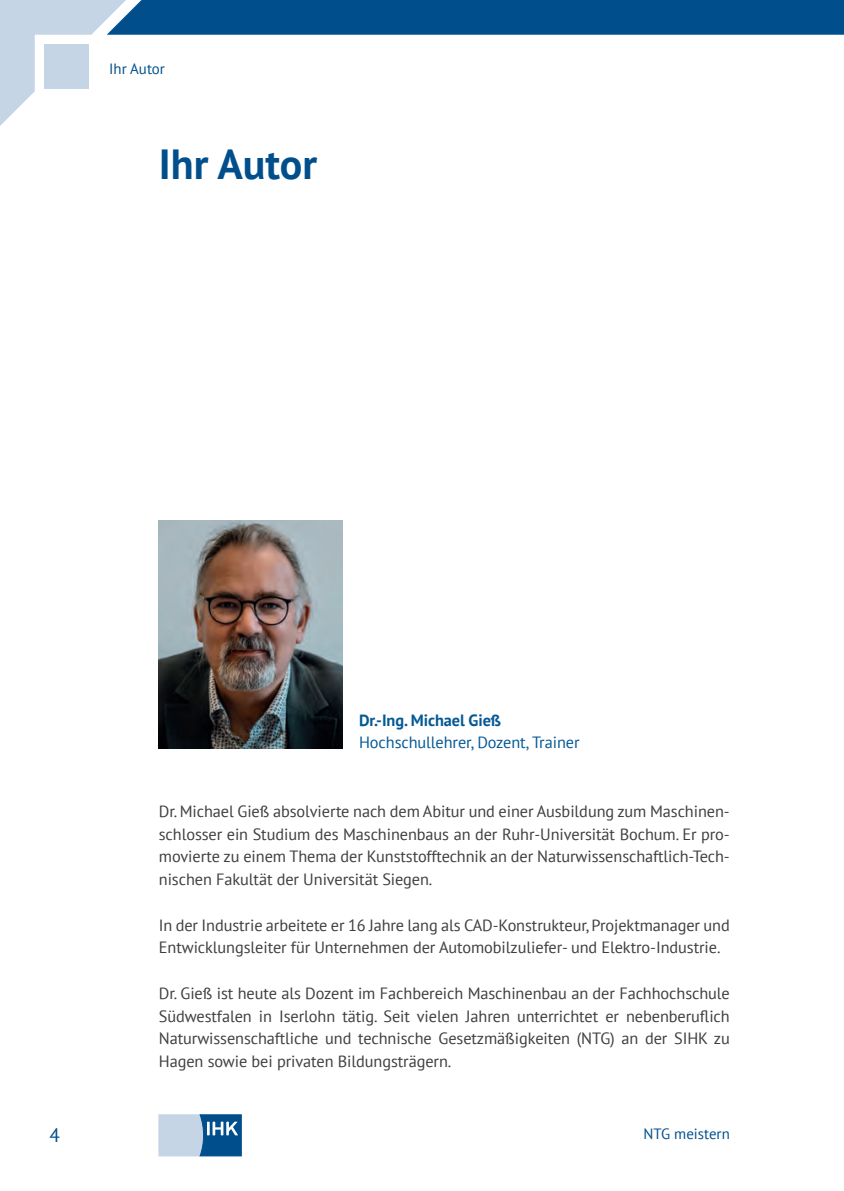
<style>
.page{position:relative;width:844px;height:1191px;background:#fff}
.page>*{position:absolute;margin:0;border:0;box-sizing:border-box;transform-origin:0 0}
.Überschrift_1{font:700 42px "PT Sans";color:#004f8c}
.t1{font:19.25px "PT Sans";color:#004f8c}
.Fließtext_grau{font:16.28px/22.8px "PT Sans";letter-spacing:-.005em;color:#3e3e3f;text-align:justify}
.Fließtext_grau-2{font:16.28px "PT Sans";letter-spacing:-.005em;color:#045995}
.Fließtext_grau-3{font:700 16.28px "PT Sans";letter-spacing:-.005em;color:#045995}
.t2{font:14.88px "PT Sans";color:#004f8c}
</style>
<div class="page">
<svg style="left:159px;top:1114px;width:82px;height:42px"></svg>
<img style="left:159px;top:521px;width:183px;height:227px">
<svg style="left:0;top:0;width:844px;height:126px"></svg>
<p class="t2" style="left:109px;top:59px;width:57px">Ihr Autor</p>
<p class="Überschrift_1" style="left:159px;top:137px;width:160px">Ihr Autor</p>
<p class="Fließtext_grau-3" style="left:359px;top:709px;width:143px">Dr.-Ing. Michael Gieß</p>
<p class="Fließtext_grau-2" style="left:359px;top:732px;width:222px">Hochschullehrer, Dozent, Trainer</p>
<p class="Fließtext_grau" style="left:159px;top:799px;width:572px">Dr. Michael Gieß absolvierte nach dem Abitur und einer Ausbildung zum Maschinen&shy;schlosser ein Studium des Maschinenbaus an der Ruhr-Universität Bochum. Er pro&shy;movierte zu einem Thema der Kunststofftechnik an der Naturwissenschaftlich-Tech&shy;nischen Fakultät der Universität Siegen.</p>
<p class="Fließtext_grau" style="left:159px;top:913px;width:572px">In der Industrie arbeitete er 16 Jahre lang als CAD-Konstrukteur, Projektmanager und<br>Entwicklungsleiter für Unternehmen der Automobilzuliefer- und Elektro-Industrie.</p>
<p class="Fließtext_grau" style="left:159px;top:981px;width:572px">Dr. Gieß ist heute als Dozent im Fachbereich Maschinenbau an der Fachhochschule Südwestfalen in Iserlohn tätig. Seit vielen Jahren unterrichtet er nebenberuflich Naturwissenschaftliche und technische Gesetzmäßigkeiten (NTG) an der SIHK zu Hagen sowie bei privaten Bildungsträgern.</p>
<p class="t1" style="left:50px;top:1122px;width:12px">4</p>
<p class="t2" style="left:643px;top:1124px;width:88px">NTG meistern</p>
</div>
